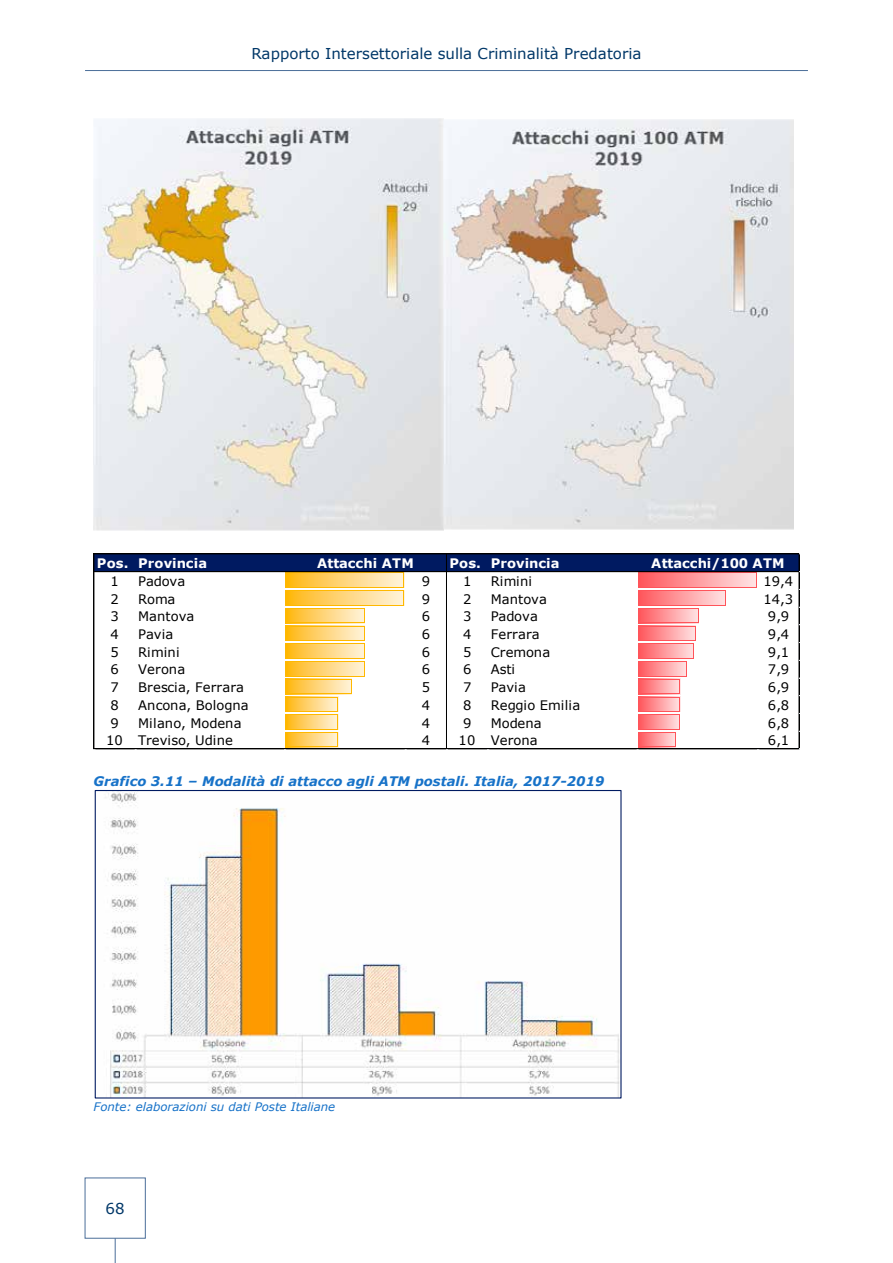
<style>
.page{position:relative;width:893px;height:1263px;background:#fff}
.page>*{position:absolute;margin:0;border:0;box-sizing:border-box;transform-origin:0 0}
.t1{font:15px "Verdana";color:#003768}
.t2{font:italic 700 13.2px "Verdana";color:#1772c8}
.t3{font:13.05px "Verdana";letter-spacing:.005em;color:#000}
.t4{font:700 13.05px "Verdana";letter-spacing:.01em;color:#fff}
.t5{font:italic 11.7px "Verdana";letter-spacing:-.005em;color:#1772c8}
</style>
<div class="page">
<svg style="left:115px;top:1238px;width:1px;height:25px"></svg>
<hr style="left:85px;top:70px;width:723px;height:1px;background:#4b6e99">
<img style="left:94px;top:119px;width:699px;height:411px">
<div style="left:94px;top:554px;width:705px;height:18px;background:#001a61"></div>
<svg style="left:287px;top:574px;width:117px;height:13px;background:#ffd578"></svg>
<hr style="left:286px;top:573px;width:118px;height:1px;background:#ffb800">
<hr style="left:286px;top:587px;width:118px;height:1px;background:#ffb800">
<svg style="left:639px;top:574px;width:117px;height:13px;background:#ff9ca0"></svg>
<hr style="left:638px;top:573px;width:119px;height:1px;background:#ff545a">
<hr style="left:638px;top:587px;width:119px;height:1px;background:#ff545a">
<svg style="left:756px;top:574px;width:1px;height:13px"></svg>
<svg style="left:287px;top:591px;width:117px;height:14px;background:#ffd578"></svg>
<hr style="left:286px;top:590px;width:118px;height:1px;background:#ffb800">
<hr style="left:286px;top:605px;width:118px;height:1px;background:#ffb800">
<svg style="left:404px;top:573px;width:1px;height:32px"></svg>
<svg style="left:639px;top:591px;width:86px;height:14px"></svg>
<hr style="left:638px;top:590px;width:88px;height:1px;background:#ff545a">
<hr style="left:638px;top:605px;width:88px;height:1px;background:#ff545a">
<svg style="left:725px;top:591px;width:1px;height:14px"></svg>
<svg style="left:287px;top:609px;width:77px;height:13px"></svg>
<hr style="left:286px;top:608px;width:79px;height:1px;background:#ffb800">
<hr style="left:286px;top:622px;width:79px;height:1px;background:#ffb800">
<svg style="left:639px;top:609px;width:54px;height:13px"></svg>
<hr style="left:638px;top:608px;width:60px;height:1px;background:#ff545a">
<hr style="left:638px;top:622px;width:60px;height:1px;background:#ff545a">
<svg style="left:287px;top:627px;width:77px;height:13px"></svg>
<hr style="left:286px;top:626px;width:79px;height:1px;background:#ffb800">
<hr style="left:286px;top:640px;width:79px;height:1px;background:#ffb800">
<svg style="left:639px;top:627px;width:54px;height:13px"></svg>
<hr style="left:638px;top:626px;width:58px;height:1px;background:#ff545a">
<hr style="left:638px;top:640px;width:58px;height:1px;background:#ff545a">
<div style="left:286px;top:643px;width:79px;height:16px;background:linear-gradient(to right,#ffb814,#fff4e1)"></div>
<hr style="left:286px;top:643px;width:79px;height:1px;background:#ffb800">
<hr style="left:286px;top:658px;width:79px;height:1px;background:#ffb800">
<div style="left:638px;top:643px;width:56px;height:16px;background:linear-gradient(to right,#ff555a,#ffe1e2)"></div>
<hr style="left:638px;top:643px;width:56px;height:1px;background:#ff545a">
<hr style="left:638px;top:658px;width:56px;height:1px;background:#ff545a">
<svg style="left:693px;top:609px;width:6px;height:49px"></svg>
<svg style="left:287px;top:662px;width:77px;height:14px"></svg>
<hr style="left:286px;top:661px;width:79px;height:1px;background:#ffb800">
<hr style="left:286px;top:676px;width:79px;height:1px;background:#ffb800">
<svg style="left:364px;top:609px;width:1px;height:67px"></svg>
<svg style="left:639px;top:662px;width:47px;height:14px"></svg>
<hr style="left:638px;top:661px;width:49px;height:1px;background:#ff545a">
<hr style="left:638px;top:676px;width:49px;height:1px;background:#ff545a">
<svg style="left:686px;top:662px;width:1px;height:14px"></svg>
<svg style="left:287px;top:680px;width:64px;height:13px"></svg>
<hr style="left:286px;top:679px;width:66px;height:1px;background:#ffb800">
<hr style="left:286px;top:693px;width:66px;height:1px;background:#ffb800">
<svg style="left:351px;top:680px;width:1px;height:13px"></svg>
<svg style="left:639px;top:680px;width:36px;height:13px"></svg>
<hr style="left:638px;top:679px;width:42px;height:1px;background:#ff545a">
<hr style="left:638px;top:693px;width:42px;height:1px;background:#ff545a">
<svg style="left:287px;top:698px;width:50px;height:13px"></svg>
<hr style="left:286px;top:697px;width:52px;height:1px;background:#ffb800">
<hr style="left:286px;top:711px;width:52px;height:1px;background:#ffb800">
<svg style="left:639px;top:698px;width:36px;height:13px"></svg>
<hr style="left:638px;top:697px;width:42px;height:1px;background:#ff545a">
<hr style="left:638px;top:711px;width:42px;height:1px;background:#ff545a">
<svg style="left:287px;top:715px;width:50px;height:14px"></svg>
<hr style="left:286px;top:714px;width:52px;height:1px;background:#ffb800">
<hr style="left:286px;top:729px;width:52px;height:1px;background:#ffb800">
<svg style="left:639px;top:715px;width:36px;height:14px"></svg>
<hr style="left:638px;top:714px;width:41px;height:1px;background:#ff545a">
<hr style="left:638px;top:729px;width:41px;height:1px;background:#ff545a">
<svg style="left:287px;top:733px;width:50px;height:14px"></svg>
<hr style="left:286px;top:732px;width:52px;height:1px;background:#ffb800">
<hr style="left:286px;top:747px;width:52px;height:1px;background:#ffb800">
<svg style="left:337px;top:698px;width:1px;height:49px"></svg>
<svg style="left:639px;top:733px;width:36px;height:14px"></svg>
<hr style="left:638px;top:732px;width:37px;height:1px;background:#ff545a">
<hr style="left:638px;top:747px;width:37px;height:1px;background:#ff545a">
<svg style="left:675px;top:680px;width:5px;height:67px"></svg>
<hr style="left:94px;top:554px;width:705px;height:1px;background:#000">
<hr style="left:94px;top:571px;width:705px;height:1px;background:#000">
<hr style="left:94px;top:554px;width:1px;height:195px;background:#000">
<hr style="left:446px;top:554px;width:1px;height:195px;background:#000">
<hr style="left:94px;top:748px;width:705px;height:1px;background:#000">
<hr style="left:799px;top:554px;width:1px;height:195px;background:#000">
<svg style="left:285px;top:573px;width:2px;height:177px"></svg>
<svg style="left:637px;top:574px;width:2px;height:176px"></svg>
<img style="left:105px;top:792px;width:515px;height:304px">
<div style="left:95px;top:790px;width:527px;height:308px;border:1px solid #001a61"></div>
<p class="t1" style="left:251px;top:43px;width:391px">Rapporto Intersettoriale sulla Criminalità Predatoria</p>
<p class="t4" style="left:97px;top:554px;width:112px">Pos. Provincia</p>
<p class="t4" style="left:449px;top:554px;width:112px">Pos. Provincia</p>
<p class="t3" style="left:111px;top:572px;width:10px">1</p>
<p class="t3" style="left:138px;top:572px;width:49px">Padova</p>
<p class="t3" style="left:422px;top:572px;width:10px">9</p>
<p class="t3" style="left:463px;top:572px;width:10px">1</p>
<p class="t3" style="left:491px;top:572px;width:43px">Rimini</p>
<p class="t3" style="left:763px;top:572px;width:31px">19,4</p>
<p class="t3" style="left:111px;top:590px;width:10px">2</p>
<p class="t3" style="left:138px;top:590px;width:39px">Roma</p>
<p class="t3" style="left:422px;top:590px;width:10px">9</p>
<p class="t3" style="left:463px;top:590px;width:10px">2</p>
<p class="t3" style="left:491px;top:590px;width:58px">Mantova</p>
<p class="t3" style="left:763px;top:590px;width:31px">14,3</p>
<p class="t3" style="left:111px;top:607px;width:10px">3</p>
<p class="t3" style="left:138px;top:607px;width:58px">Mantova</p>
<p class="t3" style="left:422px;top:607px;width:10px">6</p>
<p class="t3" style="left:463px;top:607px;width:10px">3</p>
<p class="t3" style="left:491px;top:607px;width:49px">Padova</p>
<p class="t3" style="left:768px;top:607px;width:23px">9,9</p>
<p class="t3" style="left:111px;top:625px;width:10px">4</p>
<p class="t3" style="left:138px;top:625px;width:37px">Pavia</p>
<p class="t3" style="left:422px;top:625px;width:10px">6</p>
<p class="t3" style="left:463px;top:625px;width:10px">4</p>
<p class="t3" style="left:491px;top:625px;width:51px">Ferrara</p>
<p class="t3" style="left:768px;top:625px;width:23px">9,4</p>
<p class="t3" style="left:111px;top:643px;width:10px">5</p>
<p class="t3" style="left:138px;top:643px;width:43px">Rimini</p>
<p class="t3" style="left:422px;top:643px;width:10px">6</p>
<p class="t3" style="left:463px;top:643px;width:10px">5</p>
<p class="t3" style="left:491px;top:643px;width:61px">Cremona</p>
<p class="t3" style="left:768px;top:643px;width:23px">9,1</p>
<p class="t3" style="left:111px;top:661px;width:10px">6</p>
<p class="t3" style="left:138px;top:661px;width:49px">Verona</p>
<p class="t3" style="left:422px;top:661px;width:10px">6</p>
<p class="t3" style="left:463px;top:661px;width:10px">6</p>
<p class="t3" style="left:491px;top:661px;width:26px">Asti</p>
<p class="t3" style="left:768px;top:661px;width:23px">7,9</p>
<p class="t3" style="left:111px;top:678px;width:10px">7</p>
<p class="t3" style="left:138px;top:678px;width:107px">Brescia, Ferrara</p>
<p class="t3" style="left:422px;top:678px;width:10px">5</p>
<p class="t3" style="left:463px;top:678px;width:10px">7</p>
<p class="t3" style="left:491px;top:678px;width:37px">Pavia</p>
<p class="t3" style="left:768px;top:678px;width:23px">6,9</p>
<p class="t3" style="left:111px;top:696px;width:10px">8</p>
<p class="t3" style="left:138px;top:696px;width:112px">Ancona, Bologna</p>
<p class="t3" style="left:422px;top:696px;width:10px">4</p>
<p class="t3" style="left:463px;top:696px;width:10px">8</p>
<p class="t3" style="left:491px;top:696px;width:91px">Reggio Emilia</p>
<p class="t3" style="left:768px;top:696px;width:23px">6,8</p>
<p class="t3" style="left:111px;top:714px;width:10px">9</p>
<p class="t3" style="left:138px;top:714px;width:105px">Milano, Modena</p>
<p class="t3" style="left:422px;top:714px;width:10px">4</p>
<p class="t3" style="left:463px;top:714px;width:10px">9</p>
<p class="t3" style="left:491px;top:714px;width:53px">Modena</p>
<p class="t3" style="left:768px;top:714px;width:23px">6,8</p>
<p class="t3" style="left:106px;top:732px;width:128px">10 Treviso, Udine</p>
<p class="t3" style="left:422px;top:732px;width:10px">4</p>
<p class="t3" style="left:459px;top:732px;width:81px">10 Verona</p>
<p class="t3" style="left:768px;top:732px;width:23px">6,1</p>
<p class="t4" style="left:317px;top:554px;width:98px">Attacchi ATM</p>
<p class="t4" style="left:651px;top:554px;width:135px">Attacchi/100 ATM</p>
<p class="t2" style="left:94px;top:772px;width:512px">Grafico 3.11 – Modalità di attacco agli ATM postali. Italia, 2017-2019</p>
<p class="t5" style="left:94px;top:1098px;width:243px">Fonte: elaborazioni su dati Poste Italiane</p>
<p class="t1" style="left:106px;top:1198px;width:21px">68</p>
</div>
